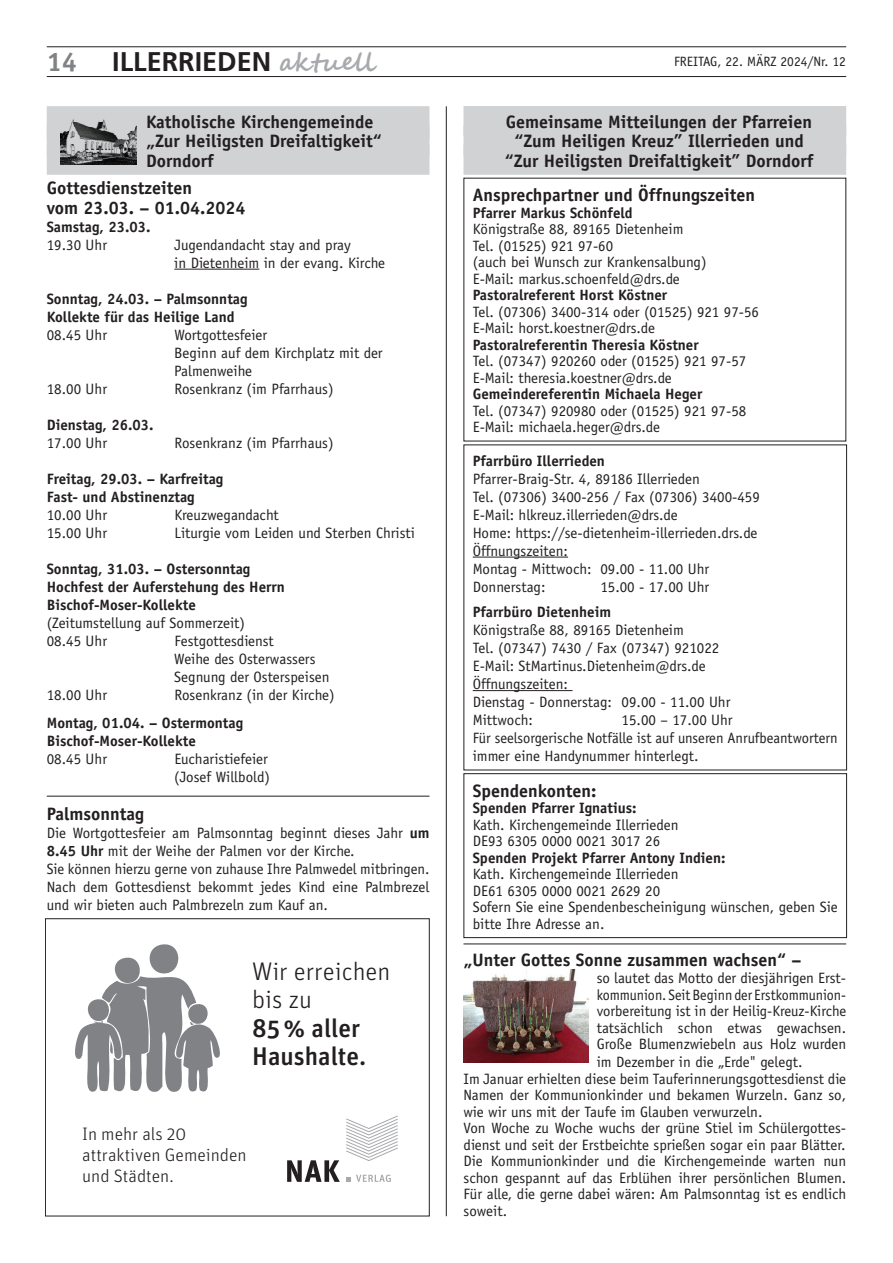
<style>
.page{position:relative;width:893px;height:1263px;background:#fff}
.page>*{position:absolute;margin:0;border:0;box-sizing:border-box;transform-origin:0 0}
.t1{font:700 27px "Frutiger";color:#231f20}
.t2{font:700 27px "Officina Sans";color:#808285}
.t3{font:500 25.5px/28.5px "Unit Pro";color:#231f20}
.t4{font:300 25.5px/28.5px "Unit Pro";color:#231f20}
.t5{font:700 18px/19.5px "Officina Sans";color:#231f20}
.t6{font:300 18px/21px "Unit Pro";color:#231f20}
.t7{font:15px/18px "Officina Sans";color:#231f20}
.t8{font:700 15px/18px "Officina Sans";color:#231f20}
.t9{font:13.5px "Officina Sans";color:#231f20}
.s1{font-family:"Segoe Script";font-size:25.5px;color:#a8a9ad}
.s2{font-weight:700}
</style>
<div class="page">
<hr style="left:47px;top:76px;width:799px;height:1px;background:#231f20">
<hr style="left:47px;top:47px;width:799px;height:1px;background:#231f20">
<hr style="left:446px;top:106px;width:1px;height:1110px;background:#231f20">
<hr style="left:174px;top:269px;width:85px;height:1px;background:#231f20">
<hr style="left:47px;top:796px;width:382px;height:1px;background:#231f20">
<div style="left:47px;top:106px;width:382px;height:33px;background:#d1d2d4"></div>
<div style="left:47px;top:125px;width:382px;height:30px;background:#d1d2d4"></div>
<div style="left:47px;top:145px;width:382px;height:30px;background:#d1d2d4"></div>
<svg style="left:60px;top:125px;width:77px;height:39px"></svg>
<img style="left:61px;top:119px;width:75px;height:45px">
<hr style="left:463px;top:944px;width:383px;height:1px;background:#231f20">
<div style="left:463px;top:106px;width:383px;height:30px;background:#d1d2d4"></div>
<div style="left:463px;top:125px;width:383px;height:30px;background:#d1d2d4"></div>
<div style="left:463px;top:145px;width:383px;height:30px;background:#d1d2d4"></div>
<hr style="left:473px;top:557px;width:95px;height:1px;background:#231f20">
<hr style="left:473px;top:690px;width:99px;height:1px;background:#231f20">
<div style="left:463px;top:773px;width:384px;height:165px;border:1px solid #231f20"></div>
<img style="left:463px;top:969px;width:125px;height:94px">
<svg style="left:287px;top:1115px;width:111px;height:67px"></svg>
<svg style="left:75px;top:944px;width:145px;height:148px"></svg>
<div style="left:45px;top:918px;width:384px;height:298px;border:1px solid #231f20"></div>
<h1 class="t1" style="left:112px;top:46px;width:264px">ILLERRIEDEN <span class="s1">aktuell</span></h1>
<h1 class="t2" style="left:47px;top:45px;width:32px">14</h1>
<p class="t9" style="left:674px;top:53px;width:174px">FREITAG, 22. MÄRZ 2024/Nr. 12</p>
<p class="t5" style="left:146px;top:112px;width:237px">Katholische Kirchengemeinde „Zur Heiligsten Dreifaltigkeit“<br>Dorndorf</p>
<p class="t5" style="left:47px;top:178px;width:200px">Gottesdienstzeiten<br>vom 23.03. – 01.04.2024</p>
<p class="t8" style="left:47px;top:217px;width:105px">Samstag, 23.03.</p>
<p class="t7" style="left:47px;top:236px;width:62px">19.30 Uhr</p>
<p class="t7" style="left:174px;top:236px;width:212px">Jugendandacht stay and pray<br>in Dietenheim in der evang. Kirche</p>
<p class="t8" style="left:47px;top:289px;width:202px">Sonntag, 24.03. – Palmsonntag<br>Kollekte für das Heilige Land</p>
<p class="t7" style="left:47px;top:326px;width:62px">08.45 Uhr</p>
<p class="t7" style="left:174px;top:326px;width:210px">Wortgottesfeier<br>Beginn auf dem Kirchplatz mit der<br>Palmenweihe</p>
<p class="t7" style="left:47px;top:380px;width:62px">18.00 Uhr</p>
<p class="t7" style="left:174px;top:380px;width:161px">Rosenkranz (im Pfarrhaus)</p>
<p class="t8" style="left:47px;top:415px;width:108px">Dienstag, 26.03.</p>
<p class="t7" style="left:47px;top:434px;width:62px">17.00 Uhr</p>
<p class="t7" style="left:174px;top:434px;width:161px">Rosenkranz (im Pfarrhaus)</p>
<p class="t8" style="left:47px;top:469px;width:178px">Freitag, 29.03. – Karfreitag<br>Fast- und Abstinenztag</p>
<p class="t7" style="left:47px;top:506px;width:62px">10.00 Uhr</p>
<p class="t7" style="left:174px;top:506px;width:106px">Kreuzwegandacht</p>
<p class="t7" style="left:47px;top:524px;width:62px">15.00 Uhr</p>
<p class="t7" style="left:174px;top:524px;width:242px">Liturgie vom Leiden und Sterben Christi</p>
<p class="t8" style="left:47px;top:559px;width:240px">Sonntag, 31.03. – Ostersonntag<br>Hochfest der Auferstehung des Herrn<br>Bischof-Moser-Kollekte</p>
<p class="t7" style="left:47px;top:614px;width:200px">(Zeitumstellung auf Sommerzeit)<br>08.45 Uhr</p>
<p class="t7" style="left:174px;top:632px;width:157px">Festgottesdienst<br>Weihe des Osterwassers<br>Segnung der Osterspeisen</p>
<p class="t7" style="left:47px;top:686px;width:62px">18.00 Uhr</p>
<p class="t7" style="left:174px;top:686px;width:162px">Rosenkranz (in der Kirche)</p>
<p class="t8" style="left:47px;top:714px;width:198px">Montag, 01.04. – Ostermontag<br>Bischof-Moser-Kollekte</p>
<p class="t7" style="left:47px;top:750px;width:62px">08.45 Uhr</p>
<p class="t7" style="left:174px;top:750px;width:97px">Eucharistiefeier (Josef Willbold)</p>
<p class="t5" style="left:47px;top:804px;width:99px">Palmsonntag</p>
<p class="t7" style="left:47px;top:824px;width:384px">Die Wortgottesfeier am Palmsonntag beginnt dieses Jahr <span class="s2">um 8.45 Uhr</span> mit der Weihe der Palmen vor der Kirche.<br>Sie können hierzu gerne von zuhause Ihre Palmwedel mitbringen.<br>Nach dem Gottesdienst bekommt jedes Kind eine Palmbrezel und wir bieten auch Palmbrezeln zum Kauf an.</p>
<h2 class="t4" style="left:252px;top:956px;width:140px">Wir erreichen bis zu</h2>
<h2 class="t3" style="left:252px;top:1012px;width:116px">85% aller<br>Haushalte.</h2>
<p class="t6" style="left:82px;top:1123px;width:166px">In mehr als 20 attraktiven Gemeinden und Städten.</p>
<p class="t5" style="left:505px;top:112px;width:310px;text-align:center">Gemeinsame Mitteilungen der Pfarreien “Zum Heiligen Kreuz” Illerrieden und “Zur Heiligsten Dreifaltigkeit” Dorndorf</p>
<p class="t5" style="left:473px;top:185px;width:284px">Ansprechpartner und Öffnungszeiten</p>
<p class="t8" style="left:473px;top:203px;width:161px">Pfarrer Markus Schönfeld</p>
<p class="t7" style="left:473px;top:221px;width:235px;line-height:16.5px">Königstraße 88, 89165 Dietenheim<br>Tel. (01525) 921 97-60<br>(auch bei Wunsch zur Krankensalbung)<br>E-Mail: markus.schoenfeld@drs.de</p>
<p class="t8" style="left:473px;top:286px;width:196px">Pastoralreferent Horst Köstner</p>
<p class="t7" style="left:473px;top:303px;width:288px;line-height:16.5px">Tel. (07306) 3400-314 oder (01525) 921 97-56<br>E-Mail: horst.koestner@drs.de</p>
<p class="t8" style="left:473px;top:335px;width:227px">Pastoralreferentin Theresia Köstner</p>
<p class="t7" style="left:473px;top:353px;width:275px;line-height:16.5px">Tel. (07347) 920260 oder (01525) 921 97-57<br>E-Mail: theresia.koestner@drs.de</p>
<p class="t8" style="left:473px;top:385px;width:231px">Gemeindereferentin Michaela Heger</p>
<p class="t7" style="left:473px;top:402px;width:275px;line-height:16.5px">Tel. (07347) 920980 oder (01525) 921 97-58<br>E-Mail: michaela.heger@drs.de</p>
<p class="t8" style="left:473px;top:451px;width:134px">Pfarrbüro Illerrieden</p>
<p class="t7" style="left:473px;top:469px;width:289px">Pfarrer-Braig-Str. 4, 89186 Illerrieden<br>Tel. (07306) 3400-256 / Fax (07306) 3400-459<br>E-Mail: hlkreuz.illerrieden@drs.de<br>Home: https://se-dietenheim-illerrieden.drs.de Öffnungszeiten:<br>Montag - Mittwoch: 09.00 - 11.00 Uhr Donnerstag:</p>
<p class="t7" style="left:600px;top:577px;width:110px">15.00 - 17.00 Uhr</p>
<p class="t8" style="left:473px;top:603px;width:140px">Pfarrbüro Dietenheim</p>
<p class="t7" style="left:473px;top:621px;width:259px">Königstraße 88, 89165 Dietenheim<br>Tel. (07347) 7430 / Fax (07347) 921022<br>E-Mail: StMartinus.Dietenheim@drs.de<br>Öffnungszeiten:<br>Dienstag - Donnerstag: 09.00 - 11.00 Uhr<br>Mittwoch:</p>
<p class="t7" style="left:473px;top:711px;width:366px;text-indent:149px">15.00 – 17.00 Uhr<br>Für seelsorgerische Notfälle ist auf unseren Anrufbeantwortern immer eine Handynummer hinterlegt.</p>
<p class="t5" style="left:473px;top:781px;width:125px">Spendenkonten:</p>
<p class="t8" style="left:473px;top:799px;width:165px">Spenden Pfarrer Ignatius:</p>
<p class="t7" style="left:473px;top:816px;width:207px;line-height:16.5px">Kath. Kirchengemeinde Illerrieden<br>DE93 6305 0000 0021 3017 26</p>
<p class="t8" style="left:473px;top:848px;width:254px">Spenden Projekt Pfarrer Antony Indien:</p>
<p class="t7" style="left:473px;top:866px;width:366px;line-height:16.5px">Kath. Kirchengemeinde Illerrieden<br>DE61 6305 0000 0021 2629 20<br>Sofern Sie eine Spendenbescheinigung wünschen, geben Sie bitte Ihre Adresse an.</p>
<p class="t5" style="left:463px;top:950px;width:339px">„Unter Gottes Sonne zusammen wachsen“ –</p>
<p class="t7" style="left:597px;top:970px;width:251px;line-height:16.5px;text-align:justify">so lautet das Motto der diesjährigen Erst&shy;kommunion. Seit Beginn der Erstkommunion&shy;vorbereitung ist in der Heilig-Kreuz-Kirche tatsächlich schon etwas gewachsen.<br>Große Blumenzwiebeln aus Holz wurden</p>
<p class="t7" style="left:463px;top:1054px;width:384px;line-height:16.5px;text-indent:133px">im Dezember in die „Erde" gelegt.<br>Im Januar erhielten diese beim Tauferinnerungsgottesdienst die Namen der Kommunionkinder und bekamen Wurzeln. Ganz so, wie wir uns mit der Taufe im Glauben verwurzeln.<br>Von Woche zu Woche wuchs der grüne Stiel im Schülergottes&shy;dienst und seit der Erstbeichte sprießen sogar ein paar Blätter.<br>Die Kommunionkinder und die Kirchengemeinde warten nun schon gespannt auf das Erblühen ihrer persönlichen Blumen.<br>Für alle, die gerne dabei wären: Am Palmsonntag ist es endlich soweit.</p>
</div>
